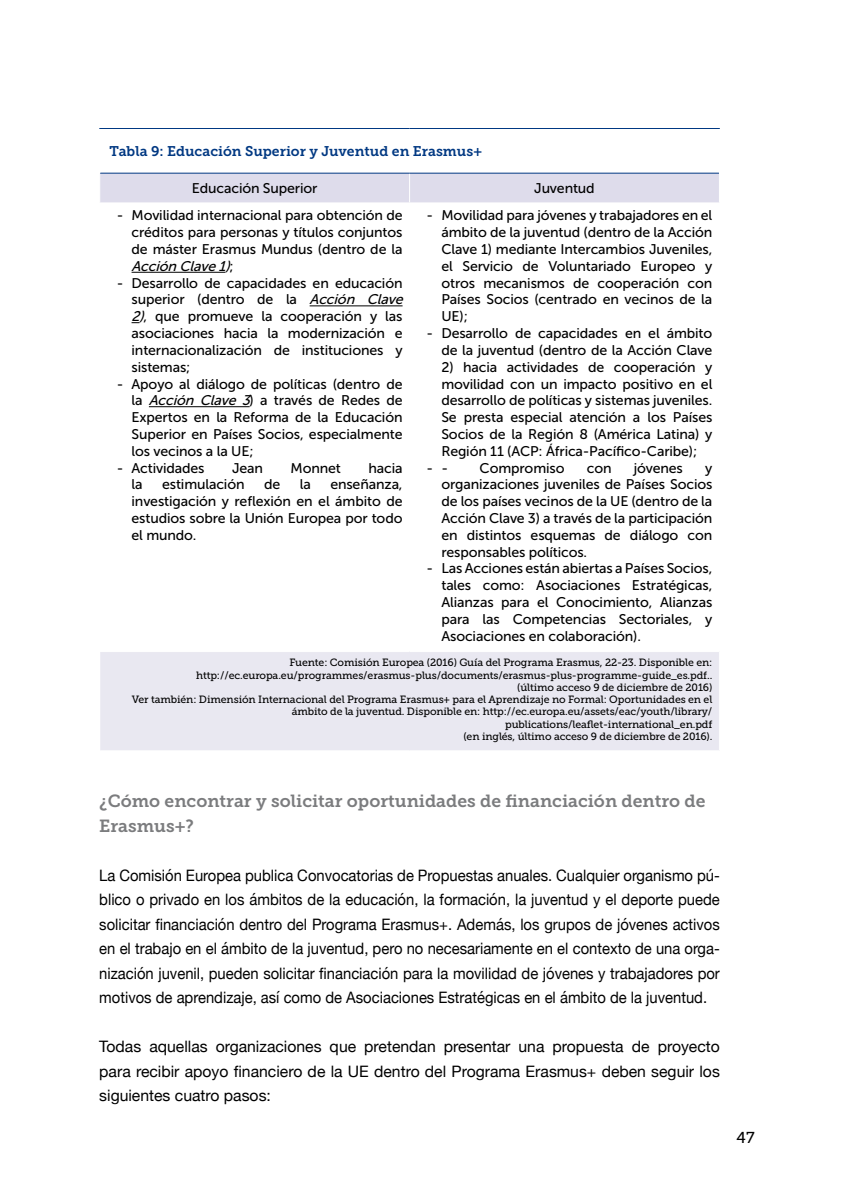
<style>
.page{position:relative;width:844px;height:1191px;background:#fff}
.page>*{position:absolute;margin:0;border:0;box-sizing:border-box;transform-origin:0 0}
.t1{font:17.5px/24.5px "Museo Slab 700";color:#7b7c7e}
.t2{font:15.75px/24.5px "Helvetica Neue";color:#000;text-align:justify;scale:.94 1}
.t3{font:15.75px/24.5px "Helvetica Neue";color:#000;text-align:justify}
.t4{font:15.75px "Museo Slab 500";color:#000}
.t5{font:14px/16.8px "Museo Sans 500";letter-spacing:-.01em;color:#000;text-align:justify}
.t6{font:14px "Museo Slab 700";color:#003882}
.t7{font:10.5px/12.2px "Museo Slab 500";letter-spacing:-.01em;color:#000;text-align:right}
.s1{font-style:italic}
</style>
<div class="page">
<div style="left:100px;top:651px;width:619px;height:100px;background:#e9e8f1"></div>
<div style="left:100px;top:173px;width:619px;height:29px;background:#dedceb"></div>
<hr style="left:99px;top:128px;width:310px;height:1px;background:#003882">
<hr style="left:409px;top:128px;width:310px;height:1px;background:#003882">
<hr style="left:100px;top:173px;width:309px;height:1px;background:#003882">
<hr style="left:409px;top:173px;width:309px;height:1px;background:#003882">
<hr style="left:718px;top:652px;width:1px;height:98px;background:#fff">
<hr style="left:99px;top:750px;width:310px;height:1px;background:#fff">
<hr style="left:409px;top:750px;width:310px;height:1px;background:#fff">
<hr style="left:99px;top:651px;width:310px;height:1px;background:#fff">
<hr style="left:409px;top:651px;width:310px;height:1px;background:#fff">
<hr style="left:131px;top:272px;width:94px;height:1px;background:#000">
<hr style="left:309px;top:305px;width:93px;height:1px;background:#000">
<hr style="left:149px;top:406px;width:100px;height:1px;background:#000">
<p class="t6" style="left:110px;top:143px;width:374px">Tabla 9: Educación Superior y Juventud en Erasmus+</p>
<p class="t5" style="left:192px;top:180px;width:127px">Educación Superior</p>
<p class="t5" style="left:534px;top:180px;width:62px">Juventud</p>
<p class="t5" style="left:131px;top:207px;width:272px;text-indent:-15px">- Movilidad internacional para obtención de créditos para personas y títulos conjuntos de máster Erasmus Mundus (dentro de la <span class="s1">Acción Clave1)</span>;</p>
<p class="t5" style="left:131px;top:274px;width:276px;text-align:left;text-indent:-15px">- Desarrollo de capacidades en educación superior (dentro de la <span class="s1">Acción Clave 2)</span>, que promueve la cooperación y las asociaciones hacia la modernización e internacionalización de instituciones y sistemas;</p>
<p class="t5" style="left:131px;top:375px;width:272px;text-indent:-15px">- Apoyo al diálogo de políticas (dentro de la <span class="s1">Acción Clave 3</span>) a través de Redes de Expertos en la Reforma de la Educación Superior en Países Socios, especialmente los vecinos a la UE;</p>
<p class="t5" style="left:117px;top:459px;width:89px">- Actividades</p>
<p class="t5" style="left:232px;top:459px;width:33px">Jean</p>
<p class="t5" style="left:290px;top:459px;width:52px">Monnet</p>
<p class="t5" style="left:368px;top:459px;width:36px">hacia</p>
<p class="t5" style="left:131px;top:476px;width:13px">la</p>
<p class="t5" style="left:162px;top:476px;width:84px">estimulación</p>
<p class="t5" style="left:264px;top:476px;width:18px">de</p>
<p class="t5" style="left:300px;top:476px;width:13px">la</p>
<p class="t5" style="left:441px;top:207px;width:272px;text-indent:-15px">- Movilidad para jóvenes y trabajadores en el ámbito de la juventud (dentro de la Acción Clave 1) mediante Intercambios Juveniles, el Servicio de Voluntariado Europeo y otros mecanismos de cooperación con Países Socios (centrado en vecinos de la UE);</p>
<p class="t5" style="left:426px;top:325px;width:287px;text-align:right">- Desarrollo de capacidades en el ámbito de la juventud (dentro de la Acción Clave</p>
<p class="t5" style="left:441px;top:358px;width:272px">2) hacia actividades de cooperación y movilidad con un impacto positivo en el desarrollo de políticas y sistemas juveniles.<br>Se presta especial atención a los Países Socios de la Región 8 (América Latina) y Región 11 (ACP: África-Pacífico-Caribe);</p>
<p class="t5" style="left:426px;top:459px;width:23px">- -</p>
<p class="t5" style="left:479px;top:459px;width:86px">Compromiso</p>
<p class="t5" style="left:586px;top:459px;width:26px">con</p>
<p class="t5" style="left:633px;top:459px;width:51px">jóvenes</p>
<p class="t5" style="left:441px;top:459px;width:272px;text-indent:264px">y organizaciones juveniles de Países Socios de los países vecinos de la UE (dentro de la Acción Clave 3) a través de la participación en distintos esquemas de diálogo con responsables políticos.</p>
<p class="t5" style="left:441px;top:560px;width:272px;text-indent:-15px">- Las Acciones están abiertas a Países Socios, tales como: Asociaciones Estratégicas, Alianzas para el Conocimiento, Alianzas para las Competencias Sectoriales, y Asociaciones en colaboración).</p>
<p class="t7" style="left:132px;top:657px;width:582px">Fuente: Comisión Europea (2016) Guía del Programa Erasmus, 22-23. Disponible en: http://ec.europa.eu/programmes/erasmus-plus/documents/erasmus-plus-programme-guide_es.pdf..<br>(último acceso 9 de diciembre de 2016)<br>Ver también: Dimensión Internacional del Programa Erasmus+ para el Aprendizaje no Formal: Oportunidades en el ámbito de la juventud. Disponible en: http://ec.europa.eu/assets/eac/youth/library/ publications/leaflet-international_en.pdf<br>(en inglés, último acceso 9 de diciembre de 2016).</p>
<p class="t5" style="left:131px;top:476px;width:272px;text-indent:199px">enseñanza, investigación y reflexión en el ámbito de estudios sobre la Unión Europea por todo el mundo.</p>
<p class="t1" style="left:99px;top:789px;width:607px">¿Cómo encontrar y solicitar oportunidades de financiación dentro de<br>Erasmus+?</p>
<p class="t2" style="left:99px;top:863px;width:661px">La Comisión Europea publica Convocatorias de Propuestas anuales. Cualquier organismo pú&shy;blico o privado en los ámbitos de la educación, la formación, la juventud y el deporte puede solicitar financiación dentro del Programa Erasmus+. Además, los grupos de jóvenes activos en el trabajo en el ámbito de la juventud, pero no necesariamente en el contexto de una orga&shy;nización juvenil, pueden solicitar financiación para la movilidad de jóvenes y trabajadores por motivos de aprendizaje, así como de Asociaciones Estratégicas en el ámbito de la juventud.</p>
<p class="t3" style="left:99px;top:1035px;width:622px">Todas aquellas organizaciones que pretendan presentar una propuesta de proyecto para recibir apoyo financiero de la UE dentro del Programa Erasmus+ deben seguir los siguientes cuatro pasos:</p>
<p class="t4" style="left:736px;top:1129px;width:19px">47</p>
</div>
